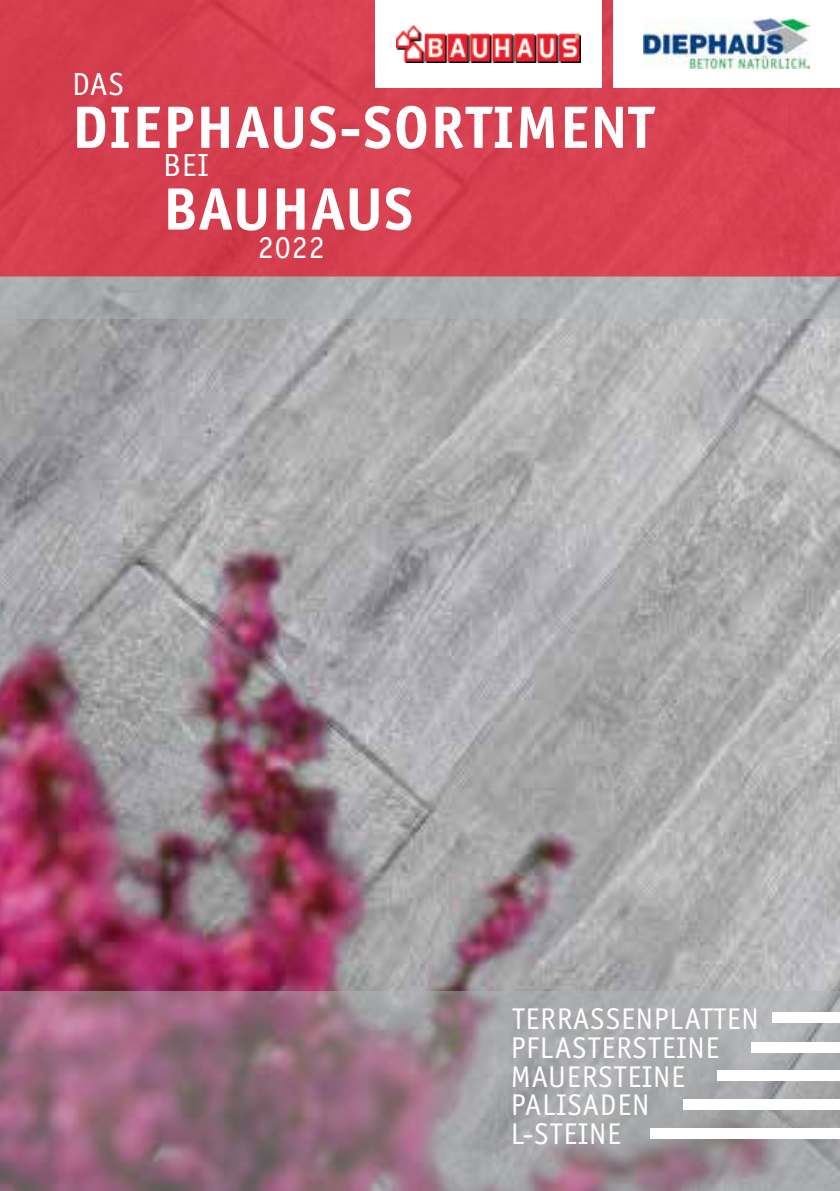
<style>
.page{position:relative;width:840px;height:1191px;background:#fff}
.page>*{position:absolute;margin:0;border:0;box-sizing:border-box;transform-origin:0 0}
.t1{font:700 60px "Officina Sans ITC Std";letter-spacing:.03em;color:#fff}
.t2{font:32px "Officina Sans ITC Std";letter-spacing:.03em;color:#fff}
.t3{font:30px/28.8px "Officina Sans ITC Std";letter-spacing:.03em;color:#fff}
</style>
<div class="page">
<img style="left:0;top:319px;width:839px;height:672px">
<div style="left:0;top:0;width:839px;height:277px;background:#d64050"></div>
<div style="left:612px;top:0;width:227px;height:88px;background:#fff"></div>
<img style="left:643px;top:19px;width:166px;height:50px">
<div style="left:0;top:277px;width:839px;height:42px;background:#b1b4b6"></div>
<svg style="left:0;top:991px;width:839px;height:200px;background:#9c8490"></svg>
<div style="left:374px;top:0;width:227px;height:88px;background:#fff"></div>
<img style="left:396px;top:26px;width:183px;height:36px">
<div style="left:772px;top:1012px;width:67px;height:10px;background:#fff"></div>
<div style="left:750px;top:1042px;width:89px;height:10px;background:#fff"></div>
<div style="left:717px;top:1070px;width:122px;height:11px;background:#fff"></div>
<div style="left:683px;top:1099px;width:156px;height:10px;background:#fff"></div>
<div style="left:650px;top:1128px;width:189px;height:10px;background:#fff"></div>
<p class="t2" style="left:72px;top:65px;width:53px">DAS</p>
<h1 class="t1" style="left:72px;top:90px;width:582px">DIEPHAUS-SORTIMENT</h1>
<p class="t2" style="left:163px;top:147px;width:47px">BEI</p>
<h1 class="t1" style="left:163px;top:172px;width:251px">BAUHAUS</h1>
<p class="t2" style="left:257px;top:229px;width:68px">2022</p>
<p class="t3" style="left:512px;top:1004px;width:77px">TERRASSE</p>
<p class="t3" style="left:510px;top:1004px;width:249px;text-indent:125px">NPLATTEN<br>PFLASTERSTEINE<br>MAUERSTEIN E<br>PALISADEN<br>L-STEIN E</p>
</div>
